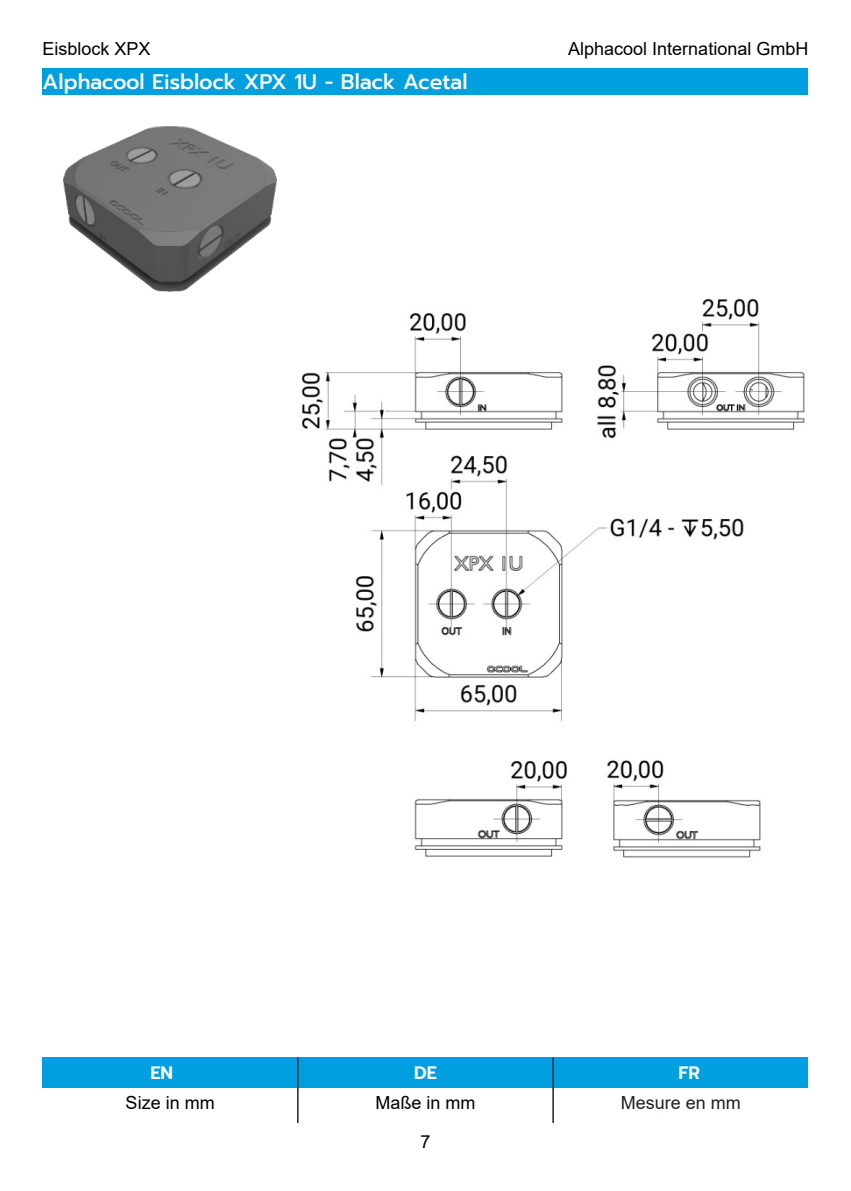
<style>
.page{position:relative;width:851px;height:1191px;background:#fff}
.page>*{position:absolute;margin:0;border:0;box-sizing:border-box;transform-origin:0 0}
.t1{font:500 21px "Prompt";color:#fff}
.t2{font:18px "Arial";color:#000}
.t3{font:18px "Arial";color:#231f20}
.t4{font:600 18px "Prompt";color:#fff}
</style>
<div class="page">
<div style="left:43px;top:1057px;width:765px;height:30px;background:#009fdf"></div>
<hr style="left:297px;top:1057px;width:1px;height:66px;background:#231f20">
<hr style="left:552px;top:1057px;width:2px;height:66px;background:#231f20">
<div style="left:43px;top:68px;width:765px;height:26px;background:#009fdf"></div>
<img style="left:302px;top:298px;width:503px;height:560px">
<img style="left:64px;top:126px;width:212px;height:166px">
<p class="t2" style="left:43px;top:42px;width:110px">Eisblock XPX</p>
<p class="t2" style="left:568px;top:42px;width:242px">Alphacool International GmbH</p>
<p class="t1" style="left:43px;top:73px;width:426px">Alphacool Eisblock XPX 1U - Black Acetal</p>
<p class="t4" style="left:150px;top:1065px;width:24px">EN</p>
<p class="t4" style="left:414px;top:1065px;width:24px">DE</p>
<p class="t4" style="left:678px;top:1065px;width:23px">FR</p>
<p class="t2" style="left:126px;top:1096px;width:91px">Size in mm</p>
<p class="t2" style="left:375px;top:1096px;width:102px">Maße in mm</p>
<p class="t3" style="left:620px;top:1096px;width:122px">Mesure en mm</p>
<p class="t2" style="left:420px;top:1135px;width:12px">7</p>
</div>
